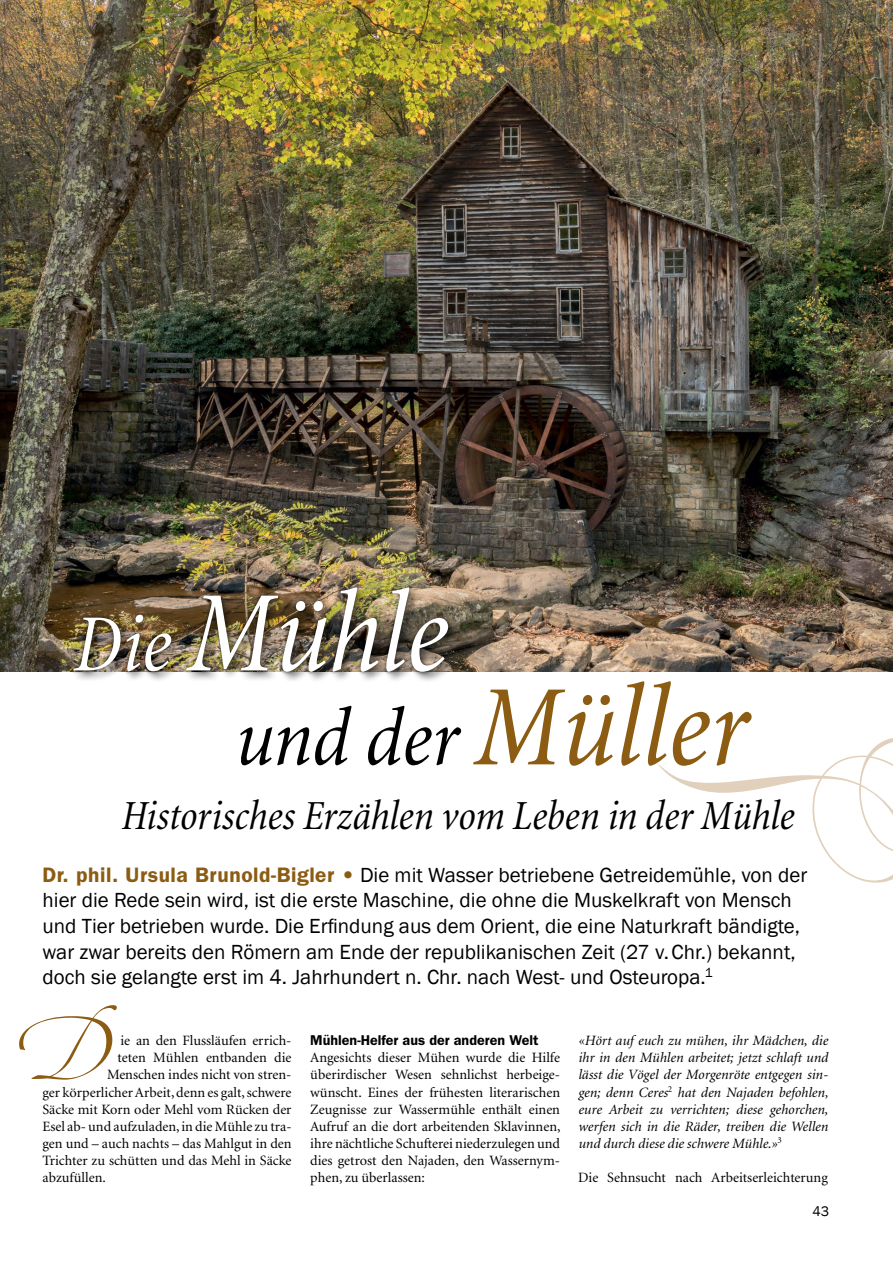
<style>
.page{position:relative;width:893px;height:1263px;background:#fff}
.page>*{position:absolute;margin:0;border:0;box-sizing:border-box;transform-origin:0 0}
.t1{font:italic condensed 117px "Minion";color:#fff}
.t2{font:italic condensed 82.5px "Minion";letter-spacing:-.005em;color:#000}
.t3{font:italic condensed 42px "Minion";letter-spacing:-.005em;color:#000}
.t4{font:21px/25.7px "Franklin Gothic";color:#000}
.t5{font:14.25px/17.1px "Minion";color:#000;text-align:justify}
.t6{font:italic 14.25px/17.1px "Minion";color:#000;text-align:justify}
.t7{font:600 14.25px "Franklin Gothic";color:#000}
.t8{font:14.25px "Franklin Gothic";color:#000}
.s1{font-size:82.5px}
.s2{font-size:117px;color:#8b5c12}
.s3{font-weight:600;color:#8b5c12}
</style>
<div class="page">
<svg style="left:658px;top:738px;width:235px;height:145px"></svg>
<img style="left:0;top:0;width:893px;height:672px">
<svg style="left:19px;top:1005px;width:98px;height:75px"></svg>
<div style="left:72px;top:585px;width:388px;height:99px;background:#000;opacity:.5"></div>
<div style="left:70px;top:584px;width:382px;height:91px;background:#000;opacity:.6"></div>
<h1 class="t1" style="left:73px;top:573px;width:377px"><span class="s1">Die</span> Mühle</h1>
<h2 class="t2" style="left:235px;top:695px;width:514px">und der <span class="s2">Müller</span></h2>
<h3 class="t3" style="left:121px;top:794px;width:675px">Historisches Erzählen vom Leben in der Mühle</h3>
<p class="t4" style="left:43px;top:862px;width:766px"><span class="s3">Dr. phil. Ursula Brunold-Bigler •</span> Die mit Wasser betriebene Getreidemühle, von der hier die Rede sein wird, ist die erste Maschine, die ohne die Muskelkraft von Mensch und Tier betrieben wurde. Die Erfindung aus dem Orient, die eine Naturkraft bändigte, war zwar bereits den Römern am Ende der republikanischen Zeit (27 v.Chr.) bekannt, doch sie gelangte erst im 4. Jahrhundert n. Chr. nach West- und Osteuropa.<sup>1</sup></p>
<p class="t5" style="left:121px;top:1033px;width:172px">ie an den Flussläufen errich-</p>
<p class="t5" style="left:118px;top:1050px;width:175px">teten Mühlen entbanden die</p>
<p class="t5" style="left:107px;top:1067px;width:186px">Menschen indes nicht von stren-</p>
<p class="t5" style="left:43px;top:1084px;width:250px">ger körperlicher Arbeit, denn es galt, schwere</p>
<p class="t5" style="left:43px;top:1101px;width:251px">Säcke mit Korn oder Mehl vom Rücken der</p>
<p class="t5" style="left:43px;top:1118px;width:251px">Esel ab- und aufzuladen, in die Mühle zu tra-</p>
<p class="t5" style="left:43px;top:1135px;width:251px">gen und – auch nachts – das Mahlgut in den</p>
<p class="t5" style="left:43px;top:1152px;width:250px">Trichter zu schütten und das Mehl in Säcke</p>
<p class="t5" style="left:43px;top:1169px;width:65px">abzufüllen.</p>
<p class="t7" style="left:310px;top:1032px;width:230px">Mühlen-Helfer aus der anderen Welt</p>
<p class="t5" style="left:310px;top:1050px;width:252px">Angesichts dieser Mühen wurde die Hilfe überirdischer Wesen sehnlichst herbeige&shy;wünscht. Eines der frühesten literarischen Zeugnisse zur Wassermühle enthält einen Aufruf an die dort arbeitenden Sklavinnen, ihre nächtliche Schufterei niederzulegen und dies getrost den Najaden, den Wassernym&shy;phen, zu überlassen:</p>
<p class="t6" style="left:578px;top:1033px;width:251px">«Hört auf euch zu mühen, ihr Mädchen, die ihr in den Mühlen arbeitet; jetzt schlaft und lässt die Vögel der Morgenröte entgegen sin&shy;gen; denn Ceres<sup>2</sup> hat den Najaden befohlen, eure Arbeit zu verrichten; diese gehorchen, werfen sich in die Räder, treiben die Wellen und durch diese die schwere Mühle.»<sup>3</sup></p>
<p class="t5" style="left:578px;top:1169px;width:251px">Die Sehnsucht nach Arbeitserleichterung</p>
<p class="t8" style="left:812px;top:1203px;width:18px">43</p>
</div>
